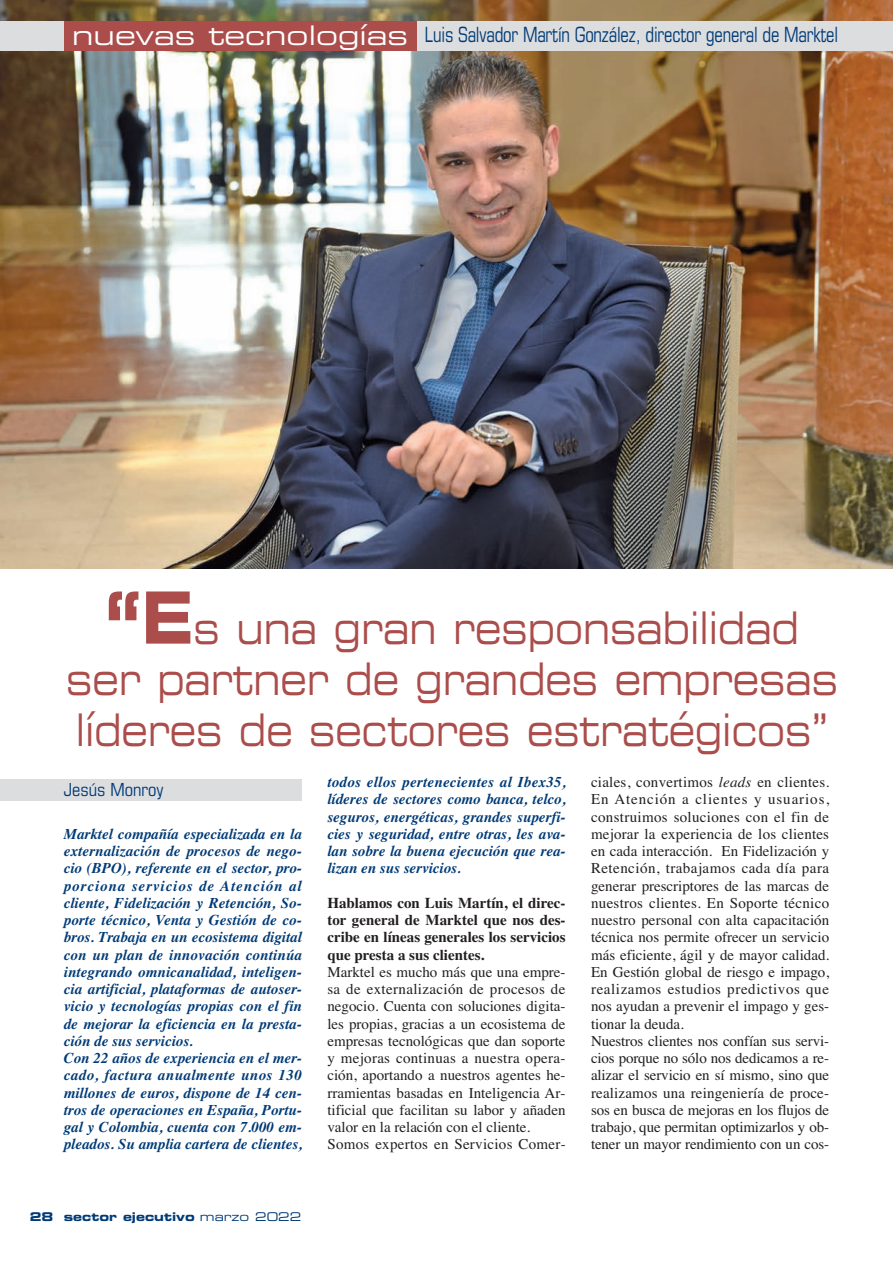
<style>
.page{position:relative;width:893px;height:1263px;background:#fff}
.page>*{position:absolute;margin:0;border:0;box-sizing:border-box;transform-origin:0 0}
.t1{font:45px/51px "Eurostile Extended Two";color:#ab4d4b;text-align:center;scale:.76 1}
.t2{font:27px "Eurostile Extended Two";color:#fff}
.t3{font:condensed 21px "Eurostile";letter-spacing:-.01em;color:#013b77;scale:.87 1}
.t4{font:condensed 18px "Eurostile";color:#013b77}
.t5{font:15px/17.2px "Times";color:#231f20}
.t6{font:italic 700 15px/17.2px "Times";color:#013b77}
.t7{font:700 15px/17.2px "Times";color:#231f20;text-align:justify}
.t8{font:12px "Eurostile Bold Extended Two";color:#013b77}
.s1{font-family:"Eurostile Bold Extended Two";font-size:72px}
.s2{font-style:italic}
.s3{font-family:"Eurostile Extended Two"}
</style>
<div class="page">
<img style="left:0;top:0;width:893px;height:569px">
<div style="left:0;top:21px;width:893px;height:30px;background:#dcdddf"></div>
<div style="left:64px;top:21px;width:353px;height:30px;background:#ab4d4b"></div>
<div style="left:0;top:779px;width:302px;height:21px;background:#dcdddf"></div>
<h2 class="t2" style="left:72px;top:26px;width:337px">nuevas tecnologías</h2>
<h3 class="t3" style="left:425px;top:27px;width:476px">Luis Salvador Martín González, director general de Marktel</h3>
<h1 class="t1" style="left:66px;top:606px;width:1017px"><span class="s1">“E</span>s una gran responsabilidad ser partner de grandes empresas líderes de sectores estratégicos”</h1>
<p class="t4" style="left:64px;top:783px;width:101px">Jesús Monroy</p>
<p class="t6" style="left:327px;top:773px;width:240px;text-align:justify">todos ellos pertenecientes al Ibex35, líderes de sectores como banca, telco, seguros, energéticas, grandes superfi&shy;cies y seguridad, entre otras, les ava&shy;lan sobre la buena ejecución que rea&shy;lizan en sus servicios.</p>
<p class="t7" style="left:327px;top:894px;width:240px">Hablamos con Luis Martín, el direc&shy;tor general de Marktel que nos des&shy;cribe en líneas generales los servicios que presta a sus clientes.</p>
<p class="t5" style="left:327px;top:963px;width:240px">Marktel es mucho más que una empre&shy;sa de externalización de procesos de negocio. Cuenta con soluciones digita&shy;les propias, gracias a un ecosistema de empresas tecnológicas que dan soporte y mejoras continuas a nuestra opera&shy;ción, aportando a nuestros agentes he&shy;rramientas basadas en Inteligencia Ar&shy;tificial que facilitan su labor y añaden valor en la relación con el cliente.<br>Somos expertos en Servicios Comer-</p>
<p class="t5" style="left:591px;top:773px;width:240px">ciales, convertimos <span class="s2">leads</span> en clientes.<br>En Atención a clientes y usuarios, construimos soluciones con el fin de mejorar la experiencia de los clientes en cada interacción. En Fidelización y Retención, trabajamos cada día para generar prescriptores de las marcas de nuestros clientes. En Soporte técnico nuestro personal con alta capacitación técnica nos permite ofrecer un servicio más eficiente, ágil y de mayor calidad.<br>En Gestión global de riesgo e impago, realizamos estudios predictivos que nos ayudan a prevenir el impago y ges&shy;tionar la deuda.<br>Nuestros clientes nos confían sus servi&shy;cios porque no sólo nos dedicamos a re&shy;alizar el servicio en sí mismo, sino que realizamos una reingeniería de proce&shy;sos en busca de mejoras en los flujos de trabajo, que permitan optimizarlos y ob&shy;tener un mayor rendimiento con un cos-</p>
<p class="t6" style="left:64px;top:825px;width:240px">Marktel compañía especializada en la externalización de procesos de nego&shy;cio (BPO), referente en el sector, pro&shy;porciona servicios de Atención al cliente, Fidelización y Retención, So&shy;porte técnico, Venta y Gestión de co&shy;bros. Trabaja en un ecosistema digital con un plan de innovación continúa integrando omnicanalidad, inteligen&shy;cia artificial, plataformas de autoser&shy;vicio y tecnologías propias con el fin de mejorar la eficiencia en la presta&shy;ción de sus servicios.<br>Con 22 años de experiencia en el mer&shy;cado, factura anualmente unos 130 millones de euros, dispone de 14 cen&shy;tros de operaciones en España, Portu&shy;gal y Colombia, cuenta con 7.000 em&shy;pleados. Su amplia cartera de clientes,</p>
<p class="t8" style="left:30px;top:1212px;width:273px">28 sector ejecutivo <span class="s3">marzo 2022</span></p>
</div>
